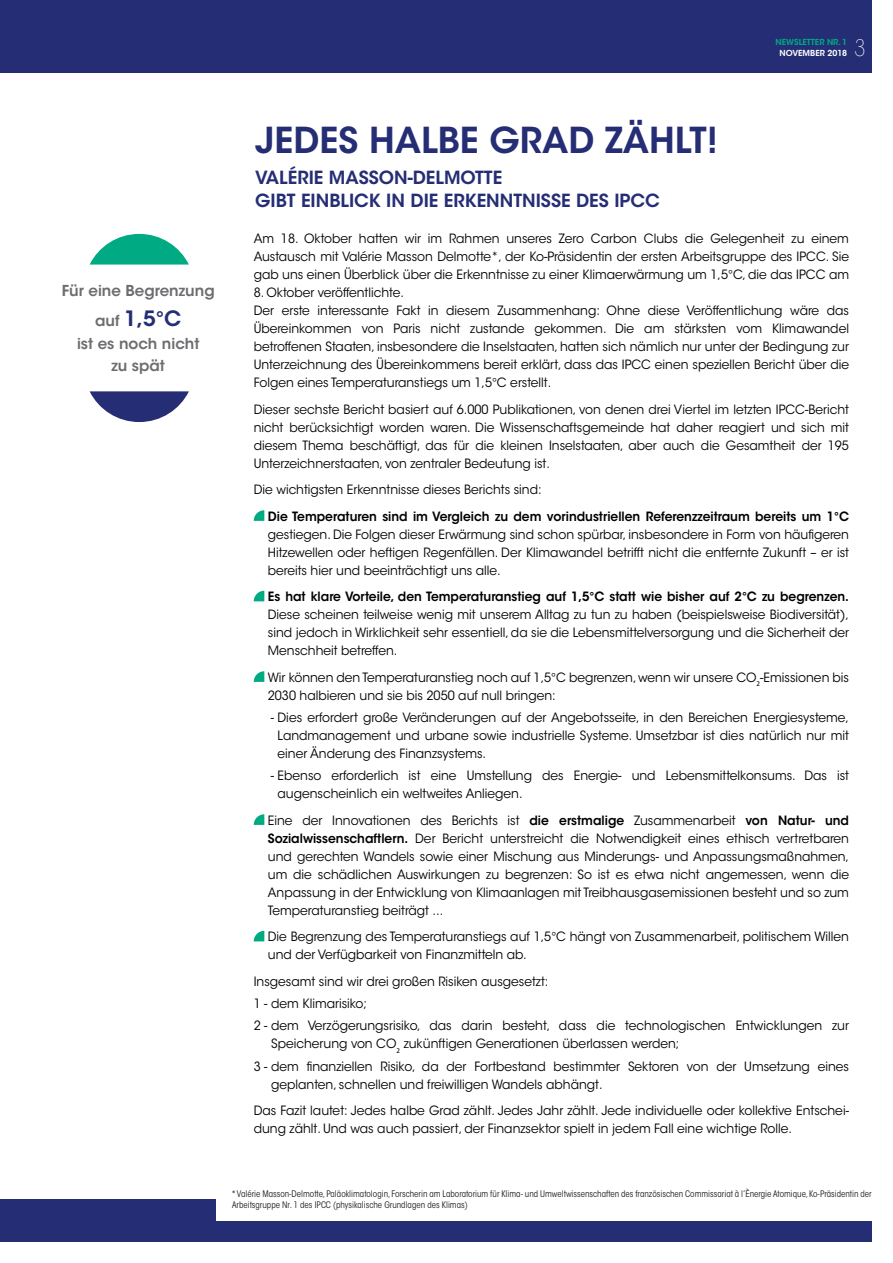
<style>
.page{position:relative;width:893px;height:1263px;background:#fff}
.page>*{position:absolute;margin:0;border:0;box-sizing:border-box;transform-origin:0 0}
.t1{font:600 35.55px "ITC Avant Garde Std";color:#252e75}
.t2{font:200 condensed 22.5px "ITC Avant Garde Std";color:#fff}
.t3{font:600 21px "ITC Avant Garde Std";color:#252e75}
.t4{font:600 18px/22.5px "ITC Avant Garde Std";color:#252e75}
.t5{font:600 15px/22.5px "ITC Avant Garde Std";color:#6c6d70;text-align:center}
.t6{font:12.75px/18px "ITC Avant Garde Std";color:#000001;scale:.96 1}
.t7{font:600 12.75px "ITC Avant Garde Std";color:#000001;scale:.96 1}
.t8{font:condensed 9px/10.5px "ITC Avant Garde Std";color:#231f20}
.t9{font:600 8.25px "ITC Avant Garde Std";color:#00ab84}
.t10{font:600 8.25px "ITC Avant Garde Std";color:#fff}
.s1{font-size:15px;color:#6c6d70}
.s2{font-weight:600}
</style>
<div class="page">
<div style="left:0;top:0;width:872px;height:72px;background:#252e75"></div>
<svg style="left:254px;top:510px;width:10px;height:11px"></svg>
<svg style="left:254px;top:591px;width:10px;height:10px"></svg>
<svg style="left:254px;top:671px;width:10px;height:11px"></svg>
<svg style="left:254px;top:814px;width:10px;height:11px"></svg>
<svg style="left:254px;top:931px;width:10px;height:10px"></svg>
<div style="left:0;top:1199px;width:872px;height:43px;background:#252e75"></div>
<div style="left:217px;top:1189px;width:676px;height:31px;background:#fff"></div>
<svg style="left:90px;top:391px;width:99px;height:31px"></svg>
<svg style="left:90px;top:234px;width:99px;height:31px"></svg>
<p class="t9" style="left:775px;top:37px;width:73px">NEWSLETTER NR. 1</p>
<p class="t10" style="left:779px;top:48px;width:69px">NOVEMBER 2018</p>
<h2 class="t2" style="left:854px;top:35px;width:13px">3</h2>
<p class="t5" style="left:62px;top:279px;width:154px">Für eine Begrenzung</p>
<h3 class="t3" style="left:95px;top:305px;width:88px"><span class="s1">auf</span> 1,5°C</h3>
<p class="t5" style="left:77px;top:332px;width:124px">ist es noch nicht zu spät</p>
<h1 class="t1" style="left:255px;top:118px;width:464px">JEDES HALBE GRAD ZÄHLT!</h1>
<h3 class="t4" style="left:255px;top:166px;width:406px">VALÉRIE MASSON-DELMOTTE<br>GIBT EINBLICK IN DIE ERKENNTNISSE DES IPCC</h3>
<p class="t6" style="left:254px;top:230px;width:622px;text-align:justify">Am 18. Oktober hatten wir im Rahmen unseres Zero Carbon Clubs die Gelegenheit zu einem Austausch mit Valérie Masson Delmotte*, der Ko-Präsidentin der ersten Arbeitsgruppe des IPCC. Sie gab uns einen Überblick über die Erkenntnisse zu einer Klimaerwärmung um 1,5°C, die das IPCC am</p>
<p class="t6" style="left:254px;top:284px;width:622px">8. Oktober veröffentlichte.<br>Der erste interessante Fakt in diesem Zusammenhang: Ohne diese Veröffentlichung wäre das Übereinkommen von Paris nicht zustande gekommen. Die am stärksten vom Klimawandel betroffenen Staaten, insbesondere die Inselstaaten, hatten sich nämlich nur unter der Bedingung zur Unterzeichnung des Übereinkommens bereit erklärt, dass das IPCC einen speziellen Bericht über die Folgen eines Temperaturanstiegs um 1,5°C erstellt.</p>
<p class="t6" style="left:254px;top:400px;width:622px;text-align:justify">Dieser sechste Bericht basiert auf 6.000 Publikationen, von denen drei Viertel im letzten IPCC-Bericht nicht berücksichtigt worden waren. Die Wissenschaftsgemeinde hat daher reagiert und sich mit diesem Thema beschäftigt, das für die kleinen Inselstaaten, aber auch die Gesamtheit der 195<br>Unterzeichnerstaaten, von zentraler Bedeutung ist.</p>
<p class="t6" style="left:254px;top:481px;width:301px">Die wichtigsten Erkenntnisse dieses Berichts sind:</p>
<p class="t7" style="left:268px;top:508px;width:607px">Die Temperaturen sind im Vergleich zu dem vorindustriellen Referenzzeitraum bereits um 1°C</p>
<p class="t6" style="left:268px;top:525px;width:607px;text-align:justify">gestiegen. Die Folgen dieser Erwärmung sind schon spürbar, insbesondere in Form von häufigeren Hitzewellen oder heftigen Regenfällen. Der Klimawandel betrifft nicht die entfernte Zukunft – er ist bereits hier und beeinträchtigt uns alle.</p>
<p class="t7" style="left:268px;top:589px;width:607px">Es hat klare Vorteile, den Temperaturanstieg auf 1,5°C statt wie bisher auf 2°C zu begrenzen.</p>
<p class="t6" style="left:268px;top:606px;width:607px;text-align:justify">Diese scheinen teilweise wenig mit unserem Alltag zu tun zu haben (beispielsweise Biodiversität), sind jedoch in Wirklichkeit sehr essentiell, da sie die Lebensmittelversorgung und die Sicherheit der Menschheit betreffen.</p>
<p class="t6" style="left:268px;top:668px;width:607px">Wir können den Temperaturanstieg noch auf 1,5°C begrenzen, wenn wir unsere CO<sub>2</sub>-Emissionen bis<br>2030 halbieren und sie bis 2050 auf null bringen:</p>
<p class="t6" style="left:278px;top:709px;width:597px;text-align:justify;text-indent:-7px">- Dies erfordert große Veränderungen auf der Angebotsseite, in den Bereichen Energiesysteme, Landmanagement und urbane sowie industrielle Systeme. Umsetzbar ist dies natürlich nur mit einer Änderung des Finanzsystems.</p>
<p class="t6" style="left:278px;top:767px;width:597px;text-indent:-7px">- Ebenso erforderlich ist eine Umstellung des Energie- und Lebensmittelkonsums. Das ist augenscheinlich ein weltweites Anliegen.</p>
<p class="t6" style="left:268px;top:811px;width:607px;text-align:justify">Eine der Innovationen des Berichts ist <span class="s2">die erstmalige</span> Zusammenarbeit <span class="s2">von Natur- und Sozialwissenschaftlern.</span> Der Bericht unterstreicht die Notwendigkeit eines ethisch vertretbaren und gerechten Wandels sowie einer Mischung aus Minderungs- und Anpassungsmaßnahmen, um die schädlichen Auswirkungen zu begrenzen: So ist es etwa nicht angemessen, wenn die Anpassung in der Entwicklung von Klimaanlagen mit Treibhausgasemissionen besteht und so zum Temperaturanstieg beiträgt ...</p>
<p class="t6" style="left:268px;top:928px;width:607px">Die Begrenzung des Temperaturanstiegs auf 1,5°C hängt von Zusammenarbeit, politischem Willen und der Verfügbarkeit von Finanzmitteln ab.</p>
<p class="t6" style="left:254px;top:970px;width:622px;line-height:22.2px">Insgesamt sind wir drei großen Risiken ausgesetzt:<br>1 - dem Klimarisiko;<br>2 - dem Verzögerungsrisiko, das darin besteht, dass die technologischen Entwicklungen zur</p>
<p class="t6" style="left:254px;top:1033px;width:622px;line-height:22.2px;text-indent:17px">Speicherung von CO<sub>2</sub> zukünftigen Generationen überlassen werden;<br>3 - dem finanziellen Risiko, da der Fortbestand bestimmter Sektoren von der Umsetzung eines</p>
<p class="t6" style="left:254px;top:1071px;width:622px;line-height:26.5px;text-indent:17px">geplanten, schnellen und freiwilligen Wandels abhängt.<br>Das Fazit lautet: Jedes halbe Grad zählt. Jedes Jahr zählt. Jede individuelle oder kollektive Entschei-</p>
<p class="t6" style="left:254px;top:1120px;width:562px">dung zählt. Und was auch passiert, der Finanzsektor spielt in jedem Fall eine wichtige Rolle.</p>
<p class="t8" style="left:232px;top:1189px;width:641px">* Valérie Masson-Delmotte, Paläoklimatologin, Forscherin am Laboratorium für Klima- und Umweltwissenschaften des französischen Commissariat à l’Ènergie Atomique, Ko-Präsidentin der<br>Arbeitsgruppe Nr. 1 des IPCC (physikalische Grundlagen des Klimas)</p>
</div>
